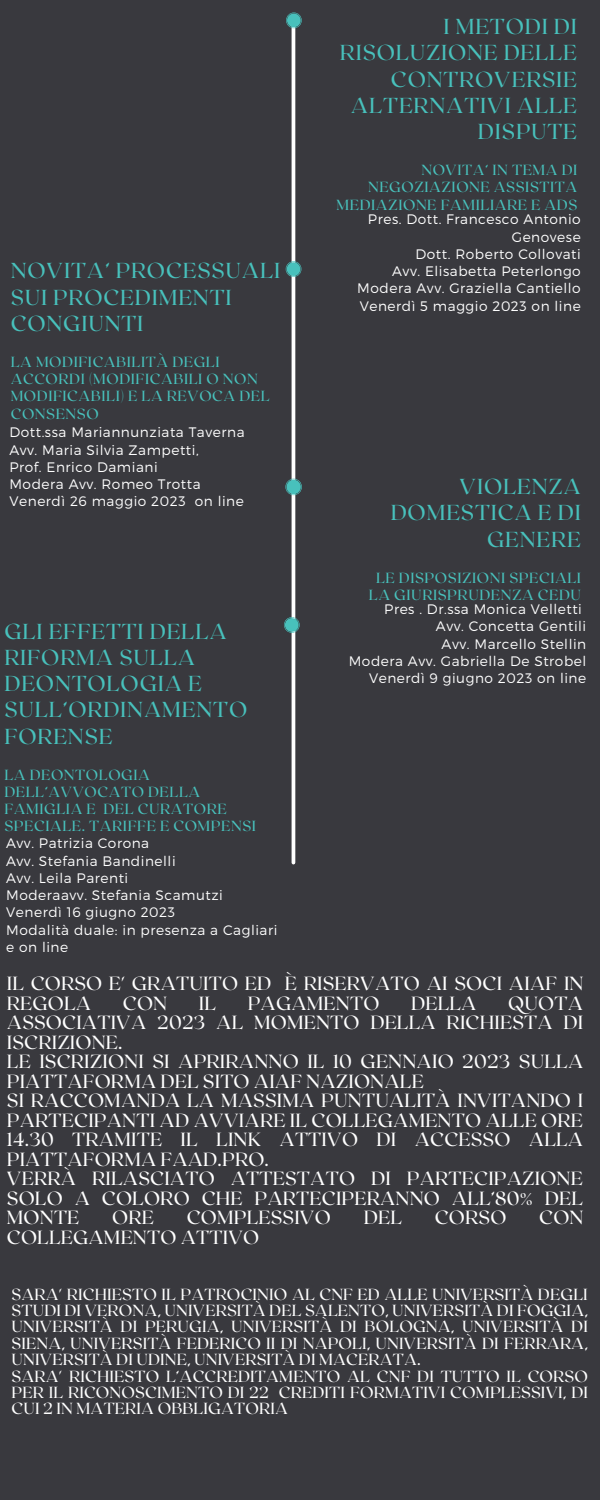
<style>
.page{position:relative;width:600px;height:1500px;background:#39393e}
.page>*{position:absolute;margin:0;border:0;box-sizing:border-box;transform-origin:0 0}
.t1{font:21.6px/26.2px "Roxborough CF";letter-spacing:.04em;color:#48c1bc;text-align:right}
.t2{font:19px/19.5px "Roxborough CF";letter-spacing:.01em;color:#fff}
.t3{font:16px/16.4px "Roxborough CF";letter-spacing:.01em;color:#fff}
.t4{font:14.6px/17.2px "Roxborough CF";letter-spacing:.04em;color:#48c1bc}
.t5{font:300 13.8px/17.2px "Montserrat";letter-spacing:.04em;color:#fff}
</style>
<div class="page">
<hr style="left:292px;top:23px;width:3px;height:840px;background:#fff">
<svg style="left:286px;top:12px;width:16px;height:16px"></svg>
<div style="left:287px;top:14px;width:14px;height:13px;background:#48c1bc;border-radius:50%"></div>
<svg style="left:286px;top:261px;width:15px;height:16px"></svg>
<div style="left:287px;top:262px;width:13px;height:14px;background:#48c1bc;border-radius:50%"></div>
<svg style="left:284px;top:617px;width:16px;height:16px"></svg>
<div style="left:285px;top:618px;width:14px;height:14px;background:#48c1bc;border-radius:50%"></div>
<svg style="left:285px;top:479px;width:17px;height:16px"></svg>
<div style="left:286px;top:480px;width:15px;height:14px;background:#48c1bc;border-radius:50%"></div>
<h1 class="t1" style="left:11px;top:257px;width:271px;text-align:left">NOVITA’ PROCESSUALI<br>SUI PROCEDIMENTI<br>CONGIUNTI</h1>
<p class="t4" style="left:11px;top:352px;width:260px">LA MODIFICABILITÀ DEGLI<br>ACCORDI (MODIFICABILI O NON<br>MODIFICABILI) E LA REVOCA DEL<br>CONSENSO</p>
<h1 class="t1" style="left:340px;top:12px;width:239px">I METODI DI<br>RISOLUZIONE DELLE<br>CONTROVERSIE<br>ALTERNATIVI ALLE<br>DISPUTE</h1>
<p class="t4" style="left:337px;top:161px;width:242px;text-align:right">NOVITA’ IN TEMA DI<br>NEGOZIAZIONE ASSISTITA<br>MEDIAZIONE FAMILIARE E ADS</p>
<p class="t5" style="left:357px;top:210px;width:225px;text-align:right">Pres. Dott. Francesco Antonio<br>Genovese<br>Dott. Roberto Collovati<br>Avv. Elisabetta Peterlongo<br>Modera Avv. Graziella Cantiello<br>Venerdì 5 maggio 2023 on line</p>
<p class="t5" style="left:9px;top:423px;width:237px">Dott.ssa Mariannunziata Taverna<br>Avv. Maria Silvia Zampetti,<br>Prof. Enrico Damiani<br>Modera Avv. Romeo Trotta<br>Venerdì 26 maggio 2023 on line</p>
<h1 class="t1" style="left:391px;top:472px;width:192px">VIOLENZA<br>DOMESTICA E DI<br>GENERE</h1>
<p class="t4" style="left:369px;top:568px;width:214px;text-align:center">LE DISPOSIZIONI SPECIALI<br>LA GIURISPRUDENZA CEDU</p>
<p class="t5" style="left:384px;top:600px;width:199px">Pres . Dr.ssa Monica Velletti</p>
<p class="t5" style="left:436px;top:617px;width:152px">Avv. Concetta Gentili</p>
<p class="t5" style="left:442px;top:634px;width:146px">Avv. Marcello Stellin</p>
<p class="t5" style="left:349px;top:652px;width:239px">Modera Avv. Gabriella De Strobel</p>
<p class="t5" style="left:369px;top:669px;width:219px">Venerdì 9 giugno 2023 on line</p>
<h1 class="t1" style="left:4px;top:617px;width:244px;text-align:left">GLI EFFETTI DELLA<br>RIFORMA SULLA<br>DEONTOLOGIA E<br>SULL’ORDINAMENTO<br>FORENSE</h1>
<p class="t4" style="left:4px;top:765px;width:253px">LA DEONTOLOGIA<br>DELL’AVVOCATO DELLA<br>FAMIGLIA E DEL CURATORE<br>SPECIALE. TARIFFE E COMPENSI</p>
<p class="t5" style="left:6px;top:834px;width:273px">Avv. Patrizia Corona<br>Avv. Stefania Bandinelli<br>Avv. Leila Parenti<br>Moderaavv. Stefania Scamutzi<br>Venerdì 16 giugno 2023<br>Modalità duale: in presenza a Cagliari e on line</p>
<h2 class="t2" style="left:7px;top:973px;width:578px">IL CORSO E' GRATUITO ED È RISERVATO AI SOCI AIAF IN<br>REGOLA</h2>
<p class="t2" style="left:7px;top:992px;width:578px;text-indent:501px">QUOTA ASSOCIATIVA 2023 AL MOMENTO DELLA RICHIESTA DI ISCRIZIONE.<br>LE ISCRIZIONI SI APRIRANNO IL 10 GENNAIO 2023 SULLA PIATTAFORMA DEL SITO AIAF NAZIONALE<br>SI RACCOMANDA LA MASSIMA PUNTUALITÀ INVITANDO I PARTECIPANTI AD AVVIARE IL COLLEGAMENTO ALLE ORE 14.30 TRAMITE IL LINK ATTIVO DI ACCESSO ALLA PIATTAFORMA FAAD.PRO.<br>VERRÀ RILASCIATO ATTESTATO DI PARTECIPAZIONE SOLO A COLORO CHE PARTECIPERANNO ALL’80% DEL MONTE</p>
<h2 class="t2" style="left:123px;top:992px;width:46px">CON</h2>
<h2 class="t2" style="left:199px;top:992px;width:19px">IL</h2>
<h2 class="t2" style="left:248px;top:992px;width:133px">PAGAMENTO</h2>
<h2 class="t2" style="left:411px;top:992px;width:67px">DELLA</h2>
<h2 class="t2" style="left:112px;top:1207px;width:43px">ORE</h2>
<h2 class="t2" style="left:187px;top:1207px;width:146px">COMPLESSIVO</h2>
<h2 class="t2" style="left:364px;top:1207px;width:40px">DEL</h2>
<h2 class="t2" style="left:435px;top:1207px;width:73px">CORSO</h2>
<h2 class="t2" style="left:539px;top:1207px;width:46px">CON</h2>
<h2 class="t2" style="left:7px;top:1226px;width:254px">COLLEGAMENTO ATTIVO</h2>
<p class="t3" style="left:12px;top:1285px;width:578px">SARA' RICHIESTO IL PATROCINIO AL CNF ED ALLE UNIVERSITÀ DEGLI STUDI DI VERONA, UNIVERSITÀ DEL SALENTO, UNIVERSITÀ DI FOGGIA, UNIVERSITÀ DI PERUGIA, UNIVERSITÀ DI BOLOGNA, UNIVERSITÀ DI SIENA, UNIVERSITÀ FEDERICO II DI NAPOLI, UNIVERSITÀ DI FERRARA, UNIVERSITÀ DI UDINE, UNIVERSITÀ DI MACERATA.<br>SARA' RICHIESTO L’ACCREDITAMENTO AL CNF DI TUTTO IL CORSO PER IL RICONOSCIMENTO DI 22 CREDITI FORMATIVI COMPLESSIVI, DI CUI 2 IN MATERIA OBBLIGATORIA</p>
</div>
